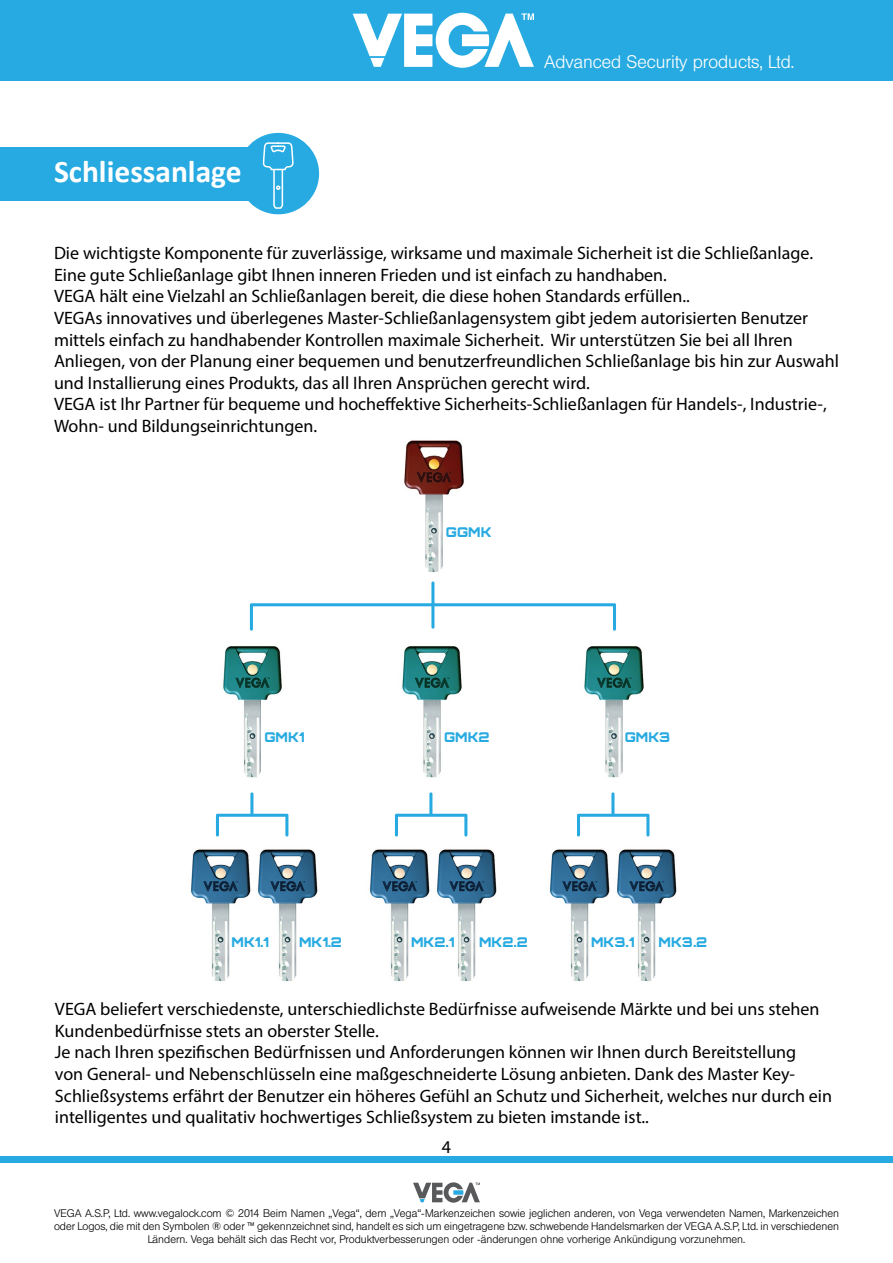
<style>
.page{position:relative;width:893px;height:1263px;background:#fff}
.page>*{position:absolute;margin:0;border:0;box-sizing:border-box;transform-origin:0 0}
.t1{font:700 31.5px "Calibri";color:#fff}
.t2{font:18px/21.6px "Myriad Pro";color:#000}
.t3{font:300 18px "Helvetica BQ";color:#fff}
.t4{font:900 13.5px "Orbitron";color:#27aae1}
.t5{font:300 10.95px/13.2px "Helvetica BQ";color:#000;text-align:center}
</style>
<div class="page">
<svg style="left:413px;top:1182px;width:67px;height:21px"></svg>
<div style="left:0;top:1156px;width:893px;height:6px;background:#27aae1"></div>
<div style="left:0;top:0;width:893px;height:80px;background:#27aae1"></div>
<svg style="left:353px;top:13px;width:181px;height:55px"></svg>
<img style="left:191px;top:849px;width:127px;height:132px">
<img style="left:370px;top:849px;width:127px;height:132px">
<img style="left:550px;top:849px;width:127px;height:132px">
<img style="left:253px;top:849px;width:2px;height:132px">
<img style="left:433px;top:849px;width:1px;height:132px">
<img style="left:612px;top:849px;width:2px;height:132px">
<img style="left:223px;top:646px;width:59px;height:132px">
<img style="left:402px;top:646px;width:60px;height:132px">
<img style="left:584px;top:646px;width:60px;height:132px">
<img style="left:404px;top:440px;width:60px;height:133px">
<svg style="left:250px;top:603px;width:366px;height:28px"></svg>
<hr style="left:431px;top:581px;width:3px;height:48px;background:#27aae1;border-radius:2px">
<svg style="left:216px;top:814px;width:72px;height:22px"></svg>
<hr style="left:250px;top:792px;width:3px;height:23px;background:#27aae1;border-radius:2px">
<svg style="left:395px;top:814px;width:72px;height:22px"></svg>
<hr style="left:429px;top:792px;width:3px;height:23px;background:#27aae1;border-radius:2px">
<svg style="left:577px;top:814px;width:72px;height:22px"></svg>
<hr style="left:611px;top:792px;width:3px;height:23px;background:#27aae1;border-radius:2px">
<div style="left:0;top:147px;width:259px;height:53px;background:#27aae1"></div>
<div style="left:238px;top:133px;width:81px;height:81px;background:#27aae1;border-radius:50%"></div>
<svg style="left:262px;top:142px;width:32px;height:67px"></svg>
<h1 class="t1" style="left:54px;top:150px;width:189px">Schliessanlage</h1>
<p class="t3" style="left:544px;top:51px;width:251px">Advanced Security products, Ltd.</p>
<p class="t2" style="left:54px;top:242px;width:786px">Die wichtigste Komponente für zuverlässige, wirksame und maximale Sicherheit ist die Schließanlage.<br>Eine gute Schließanlage gibt Ihnen inneren Frieden und ist einfach zu handhaben.<br>VEGA hält eine Vielzahl an Schließanlagen bereit, die diese hohen Standards erfüllen..<br>VEGAs innovatives und überlegenes Master-Schließanlagensystem gibt jedem autorisierten Benutzer mittels einfach zu handhabender Kontrollen maximale Sicherheit. Wir unterstützen Sie bei all Ihren Anliegen, von der Planung einer bequemen und benutzerfreundlichen Schließanlage bis hin zur Auswahl und Installierung eines Produkts, das all Ihren Ansprüchen gerecht wird.<br>VEGA ist Ihr Partner für bequeme und hocheffektive Sicherheits-Schließanlagen für Handels-, Industrie-, Wohn- und Bildungseinrichtungen.</p>
<p class="t4" style="left:264px;top:729px;width:41px">GMK1</p>
<p class="t4" style="left:446px;top:523px;width:47px">GGMK</p>
<p class="t4" style="left:444px;top:729px;width:47px">GMK2</p>
<p class="t4" style="left:625px;top:729px;width:47px">GMK3</p>
<p class="t4" style="left:232px;top:933px;width:38px">MK1.1</p>
<p class="t4" style="left:299px;top:933px;width:44px">MK1.2</p>
<p class="t4" style="left:411px;top:933px;width:44px">MK2.1</p>
<p class="t4" style="left:479px;top:933px;width:50px">MK2.2</p>
<p class="t4" style="left:591px;top:933px;width:44px">MK3.1</p>
<p class="t4" style="left:659px;top:933px;width:50px">MK3.2</p>
<p class="t2" style="left:55px;top:998px;width:779px">VEGA beliefert verschiedenste, unterschiedlichste Bedürfnisse aufweisende Märkte und bei uns stehen Kundenbedürfnisse stets an oberster Stelle.<br>Je nach Ihren spezifischen Bedürfnissen und Anforderungen können wir Ihnen durch Bereitstellung<br>von General- und Nebenschlüsseln eine maßgeschneiderte Lösung anbieten. Dank des Master Key-Schließsystems erfährt der Benutzer ein höheres Gefühl an Schutz und Sicherheit, welches nur durch ein intelligentes und qualitativ hochwertiges Schließsystem zu bieten imstande ist..</p>
<p class="t2" style="left:442px;top:1136px;width:11px">4</p>
<p class="t5" style="left:54px;top:1206px;width:786px">VEGA A.S.P, Ltd. www.vegalock.com © 2014 Beim Namen „Vega“, dem „Vega“-Markenzeichen sowie jeglichen anderen, von Vega verwendeten Namen, Markenzeichen oder Logos, die mit den Symbolen ® oder ™ gekennzeichnet sind, handelt es sich um eingetragene bzw. schwebende Handelsmarken der VEGA A.S.P, Ltd. in verschiedenen<br>Ländern. Vega behält sich das Recht vor, Produktverbesserungen oder -änderungen ohne vorherige Ankündigung vorzunehmen.</p>
</div>
